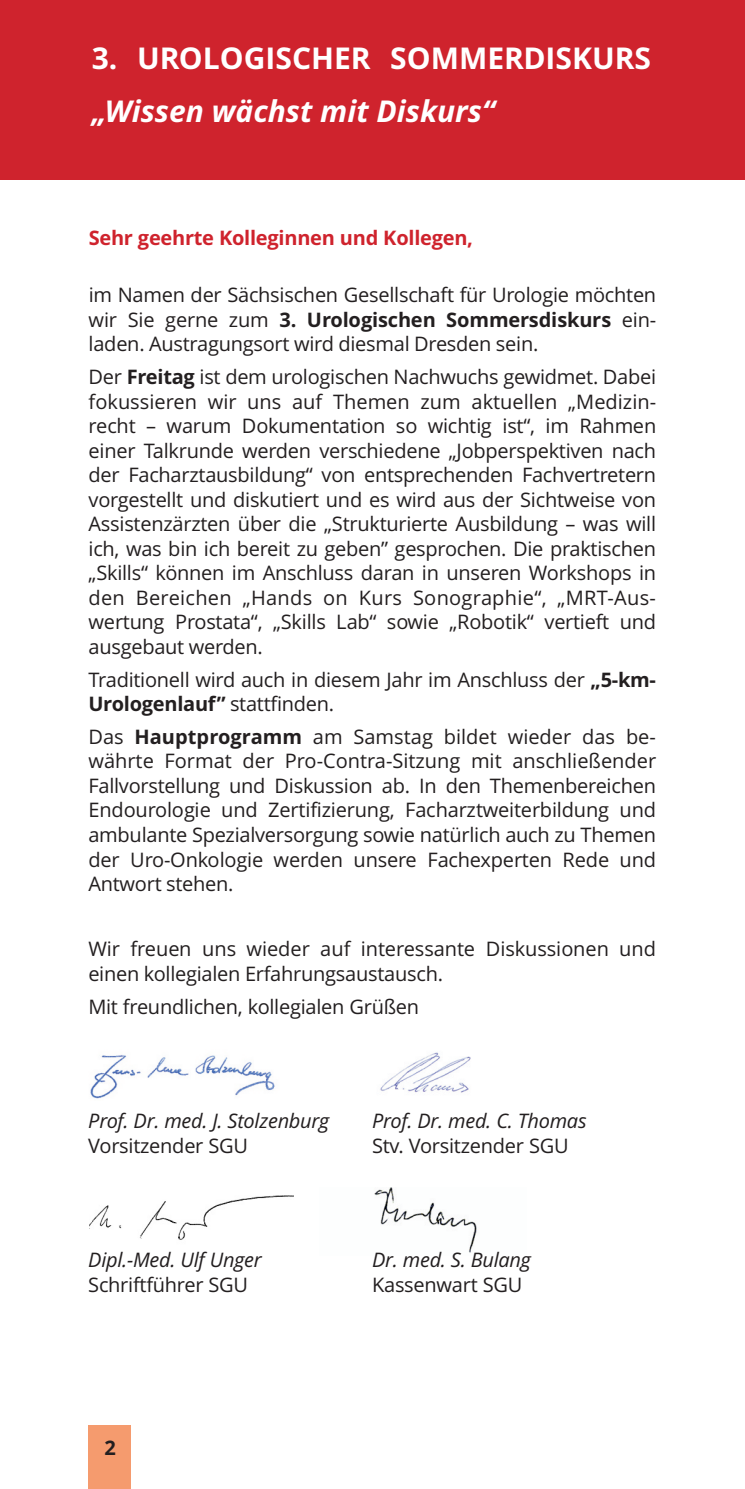
<style>
.page{position:relative;width:745px;height:1489px;background:#fff}
.page>*{position:absolute;margin:0;border:0;box-sizing:border-box;transform-origin:0 0}
.t1{font:700 30px "Open Sans";color:#fff}
.t2{font:italic 700 30px "Open Sans";color:#fff}
.t3{font:20px/24.5px "Open Sans";letter-spacing:-.015em;color:#231f20;text-align:justify}
.t4{font:italic 20px "Open Sans";letter-spacing:-.015em;color:#231f20}
.t5{font:700 20px "Open Sans";letter-spacing:-.015em;color:#cf232d}
.t6{font:700 20px "Open Sans";color:#231f20}
.s1{font-weight:700}
</style>
<div class="page">
<img style="left:90px;top:1195px;width:203px;height:45px">
<img style="left:374px;top:1187px;width:103px;height:66px">
<img style="left:90px;top:1055px;width:185px;height:44px">
<img style="left:380px;top:1052px;width:91px;height:41px">
<div style="left:0;top:0;width:744px;height:180px;background:#cf232d"></div>
<div style="left:89px;top:1424px;width:42px;height:64px;background:#f59b6e"></div>
<h1 class="t1" style="left:92px;top:46px;width:560px">3. UROLOGISCHER SOMMERDISKURS</h1>
<h1 class="t2" style="left:92px;top:99px;width:404px">„Wissen wächst mit Diskurs“</h1>
<p class="t5" style="left:89px;top:230px;width:385px">Sehr geehrte Kolleginnen und Kollegen,</p>
<p class="t3" style="left:89px;top:285px;width:569px">im Namen der Sächsischen Gesellschaft für Urologie möchten wir Sie gerne zum <span class="s1">3. Urologischen Sommersdiskurs</span> ein&shy;laden. Austragungsort wird diesmal Dresden sein.</p>
<p class="t3" style="left:88px;top:366px;width:569px">Der <span class="s1">Freitag</span> ist dem urologischen Nachwuchs gewidmet. Dabei fokussieren wir uns auf Themen zum aktuellen „Medizin&shy;recht – warum Dokumentation so wichtig ist“, im Rahmen einer Talkrunde werden verschiedene „Jobperspektiven nach der Facharztausbildung“ von entsprechenden Fachvertretern vorgestellt und diskutiert und es wird aus der Sichtweise von Assistenzärzten über die „Strukturierte Ausbildung – was will ich, was bin ich bereit zu geben” gesprochen. Die praktischen „Skills“ können im Anschluss daran in unseren Workshops in den Bereichen „Hands on Kurs Sonographie“, „MRT-Aus&shy;wertung Prostata“, „Skills Lab“ sowie „Robotik“ vertieft und ausgebaut werden.</p>
<p class="t3" style="left:88px;top:669px;width:568px">Traditionell wird auch in diesem Jahr im Anschluss der <span class="s1">„5-km-<br>Urologenlauf”</span> stattfinden.</p>
<p class="t3" style="left:88px;top:726px;width:569px">Das <span class="s1">Hauptprogramm</span> am Samstag bildet wieder das be&shy;währte Format der Pro-Contra-Sitzung mit anschließender Fallvorstellung und Diskussion ab. In den Themenbereichen Endourologie und Zertifizierung, Facharztweiterbildung und ambulante Spezialversorgung sowie natürlich auch zu Themen der Uro-Onkologie werden unsere Fachexperten Rede und Antwort stehen.</p>
<p class="t3" style="left:88px;top:938px;width:569px">Wir freuen uns wieder auf interessante Diskussionen und einen kollegialen Erfahrungsaustausch.</p>
<p class="t3" style="left:88px;top:996px;width:332px">Mit freundlichen, kollegialen Grüßen</p>
<p class="t4" style="left:88px;top:1112px;width:242px">Prof. Dr. med. J. Stolzenburg</p>
<p class="t4" style="left:372px;top:1112px;width:216px">Prof. Dr. med. C. Thomas</p>
<p class="t3" style="left:88px;top:1135px;width:161px">Vorsitzender SGU</p>
<p class="t3" style="left:372px;top:1135px;width:198px">Stv. Vorsitzender SGU</p>
<p class="t4" style="left:88px;top:1251px;width:175px">Dipl.-Med. Ulf Unger</p>
<p class="t4" style="left:372px;top:1251px;width:160px">Dr. med. S. Bulang</p>
<p class="t3" style="left:88px;top:1273px;width:161px">Schriftführer SGU</p>
<p class="t3" style="left:372px;top:1273px;width:152px">Kassenwart SGU</p>
<p class="t6" style="left:104px;top:1439px;width:13px">2</p>
</div>
